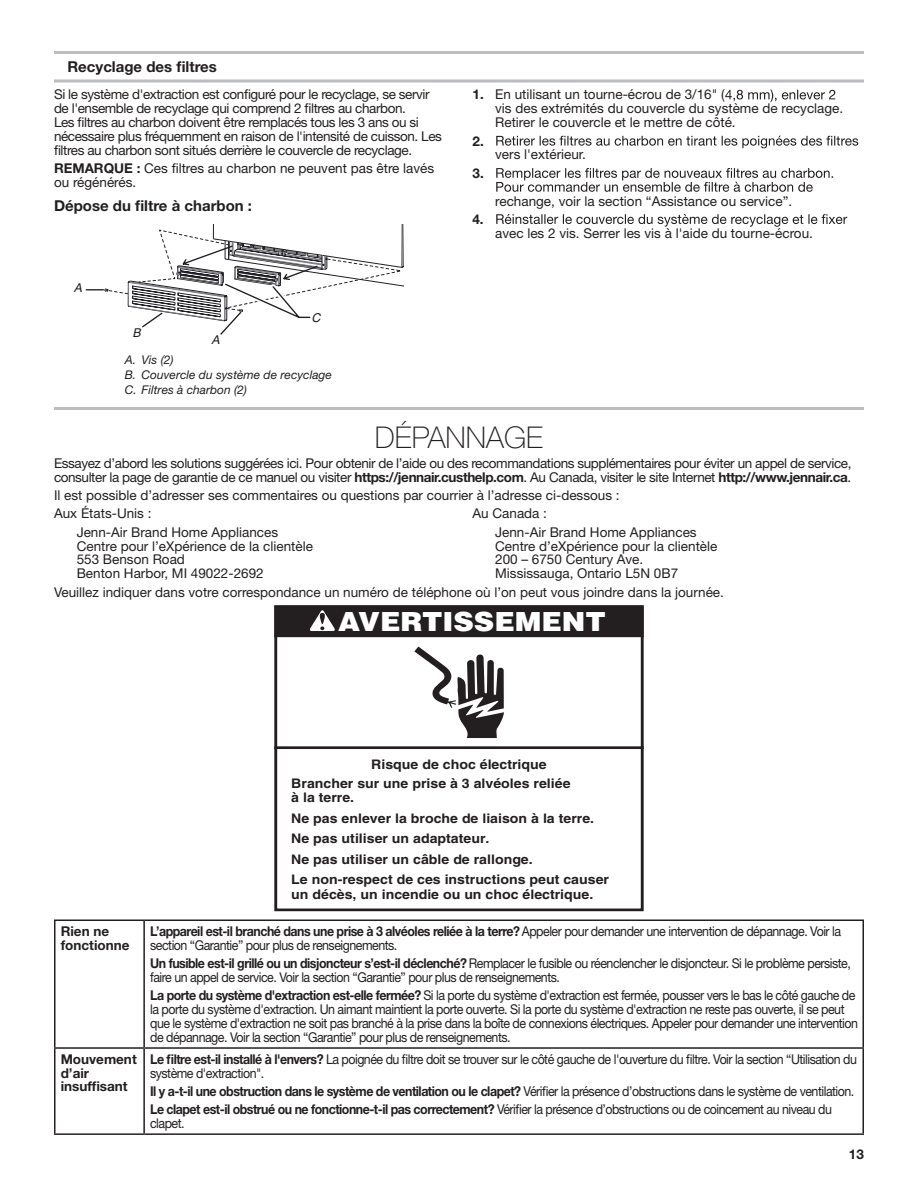
<style>
.page{position:relative;width:918px;height:1188px;background:#fff}
.page>*{position:absolute;margin:0;border:0;box-sizing:border-box;transform-origin:0 0}
.Heading_1{font:100 30px "Helvetica Neue LT Std";color:#231f20}
.t1{font:900 26.4px "Helvetica";color:#fff;scale:1.07 1}
.Heading_3_Plus{font:700 15px "Helvetica Neue LT Std";color:#231f20}
.Heading_3_Rules{font:700 15px "Helvetica Neue LT Std";color:#231f20}
.Body{font:13.5px/14px "Helvetica Neue LT Std";letter-spacing:-.03em;color:#231f20;scale:.92 1}
.Body-2{font:13.5px/14px "Helvetica Neue LT Std";letter-spacing:-.03em;color:#231f20}
.Body-3{font:13.5px/14px "Helvetica Neue LT Std";color:#231f20}
.Body_Indent{font:13.5px "Helvetica Neue LT Std";color:#231f20}
.Body-4{font:700 13.5px "Helvetica Neue LT Std";letter-spacing:-.04em;color:#231f20;scale:.92 1}
.Body_Bold{font:700 13.5px/14px "Helvetica Neue LT Std";color:#231f20}
.Body-5{font:700 13.5px "Helvetica Neue LT Std";letter-spacing:-.04em;color:#231f20}
.t2{font:700 13.5px "Helvetica Neue";color:#231f20}
.t3{font:700 13.2px/20.4px "Helvetica";color:#231f20;scale:1.07 1}
.t4{font:italic 12.15px "Helvetica";color:#211d1e}
.t5{font:italic 12px/15px "Helvetica Neue LT Std";color:#231f20}
.s1{font-weight:700}
.s2{font-weight:400}
</style>
<div class="page">
<hr style="left:54px;top:51px;width:810px;height:3px;background:#bcbdc0">
<hr style="left:54px;top:80px;width:810px;height:2px;background:#bcbdc0">
<svg style="left:725px;top:90px;width:110px;height:12px"></svg>
<svg style="left:496px;top:136px;width:362px;height:12px"></svg>
<svg style="left:496px;top:168px;width:337px;height:24px"></svg>
<svg style="left:496px;top:214px;width:351px;height:13px"></svg>
<hr style="left:54px;top:407px;width:810px;height:3px;background:#bcbdc0">
<svg style="left:86px;top:224px;width:318px;height:111px"></svg>
<hr style="left:54px;top:920px;width:90px;height:1px;background:#231f20">
<hr style="left:54px;top:921px;width:2px;height:126px;background:#231f20">
<hr style="left:144px;top:920px;width:720px;height:1px;background:#231f20">
<hr style="left:143px;top:921px;width:2px;height:126px;background:#231f20">
<hr style="left:862px;top:921px;width:2px;height:126px;background:#231f20">
<hr style="left:54px;top:1047px;width:90px;height:2px;background:#231f20">
<hr style="left:54px;top:1049px;width:2px;height:84px;background:#231f20">
<hr style="left:144px;top:1047px;width:720px;height:2px;background:#231f20">
<hr style="left:143px;top:1049px;width:2px;height:84px;background:#231f20">
<hr style="left:862px;top:1049px;width:2px;height:84px;background:#231f20">
<hr style="left:54px;top:1133px;width:90px;height:2px;background:#231f20">
<hr style="left:144px;top:1133px;width:720px;height:2px;background:#231f20">
<div style="left:274px;top:605px;width:370px;height:33px;background:#231f20"></div>
<div style="left:274px;top:605px;width:370px;height:306px;border:3px solid #231f20"></div>
<svg style="left:414px;top:647px;width:90px;height:91px"></svg>
<hr style="left:274px;top:746px;width:370px;height:3px;background:#231f20">
<svg style="left:309px;top:610px;width:26px;height:21px"></svg>
<h3 class="Heading_3_Rules" style="left:68px;top:57px;width:151px">Recyclage des filtres</h3>
<p class="Body-2" style="left:54px;top:87px;width:389px">Si le système d'extraction est configuré pour le recyclage, se servir de l'ensemble de recyclage qui comprend 2 filtres au charbon.<br>Les filtres au charbon doivent être remplacés tous les 3 ans ou si nécessaire plus fréquemment en raison de l'intensité de cuisson. Les filtres au charbon sont situés derrière le couvercle de recyclage.</p>
<p class="Body-3" style="left:54px;top:161px;width:382px"><span class="s1">REMARQUE :</span> Ces filtres au charbon ne peuvent pas être lavés ou régénérés.</p>
<h3 class="Heading_3_Plus" style="left:54px;top:196px;width:200px">Dépose du filtre à charbon :</h3>
<p class="t4" style="left:74px;top:280px;width:13px">A</p>
<p class="t4" style="left:312px;top:310px;width:13px">C</p>
<p class="t5" style="left:125px;top:352px;width:209px">A. Vis (2)<br>B. Couvercle du système de recyclage<br>C. Filtres à charbon (2)</p>
<p class="t4" style="left:133px;top:325px;width:13px">B</p>
<p class="t4" style="left:212px;top:332px;width:13px">A</p>
<p class="Body-3" style="left:495px;top:87px;width:350px;text-indent:-23px"><span class="s1">1.</span> En utilisant un tourne-écrou de 3/16" (<br>vis des extrémités du couvercle du système de r ecyclage.<br>Retirer le couvercle et le mettre de côté.</p>
<p class="Body-3" style="left:495px;top:147px;width:92px">vers l'extérieur.</p>
<p class="Body-5" style="left:472px;top:132px;width:13px">2.</p>
<p class="Body-5" style="left:472px;top:165px;width:13px">3.</p>
<p class="Body-5" style="left:472px;top:211px;width:13px">4.</p>
<p class="Body-3" style="left:495px;top:194px;width:299px">rechange, voir la section “Assistance ou service”.</p>
<p class="Body-3" style="left:495px;top:226px;width:319px">avec les 2 vis. Serrer les vis à l'aide du tourne-écrou.</p>
<h1 class="Heading_1" style="left:375px;top:420px;width:170px">DÉPANNAGE</h1>
<p class="Body-2" style="left:54px;top:456px;width:799px">Essayez d’abord les solutions suggérées ici. Pour obtenir de l’aide ou des recommandations supplémentaires pour éviter un appel de service, consulter la page de garantie de ce manuel ou visiter <span class="s1">https://jennair.custhelp.com</span>. Au Canada, visiter le site Internet <span class="s1">http://www.jennair.ca</span>.</p>
<p class="Body-3" style="left:54px;top:488px;width:567px">Il est possible d’adresser ses commentaires ou questions par courrier à l’adresse ci-dessous :</p>
<p class="Body-3" style="left:54px;top:506px;width:99px">Aux États-Unis :</p>
<p class="Body_Indent" style="left:77px;top:524px;width:203px">Jenn-Air Brand Home Appliances</p>
<p class="Body_Indent" style="left:77px;top:538px;width:238px">Centre pour l’eXpérience de la clientèle</p>
<p class="Body_Indent" style="left:77px;top:552px;width:110px">553 Benson Road</p>
<p class="Body_Indent" style="left:77px;top:565px;width:189px">Benton Harbor, MI 49022-2692</p>
<p class="Body-3" style="left:472px;top:506px;width:76px">Au Canada :</p>
<p class="Body_Indent" style="left:495px;top:524px;width:203px">Jenn-Air Brand Home Appliances</p>
<p class="Body_Indent" style="left:495px;top:538px;width:224px">Centre d’eXpérience pour la clientèle</p>
<p class="Body_Indent" style="left:495px;top:552px;width:150px">200 – 6750 Century Ave.</p>
<p class="Body_Indent" style="left:495px;top:565px;width:185px">Mississauga, Ontario L5N 0B7</p>
<p class="Body-3" style="left:54px;top:585px;width:671px">Veuillez indiquer dans votre correspondance un numéro de téléphone où l’on peut vous joindre dans la journée.</p>
<p class="t1" style="left:338px;top:604px;width:252px">AVERTISSEMENT</p>
<p class="t3" style="left:291px;top:754px;width:263px;line-height:19.2px;text-indent:80px">Risque de choc électrique<br>Brancher sur une prise à 3 alvéoles reliée</p>
<p class="t3" style="left:291px;top:787px;width:298px">à la terre.<br>Ne pas enlever la broche de liaison à la terre.<br>Ne pas utiliser un adaptateur.<br>Ne pas utiliser un câble de rallonge.<br>Le non-respect de ces instructions peut causer</p>
<p class="t3" style="left:291px;top:884px;width:284px">un décès, un incendie ou un choc électrique.</p>
<p class="Body_Bold" style="left:61px;top:924px;width:70px">Rien ne fonctionne</p>
<p class="Body" style="left:150px;top:924px;width:753px"><span class="s1">L’appareil est-il branché dans une prise à 3 alvéoles reliée à la terre?</span> Appeler pour demander une intervention de dépannage. Voir la section “Garantie” pour plus de renseignements.</p>
<p class="Body" style="left:150px;top:956px;width:763px"><span class="s1">Un fusible est-il grillé ou un disjoncteur s’est-il déclenché?</span> Remplacer le fusible ou réenclencher le disjoncteur. Si le problème persiste, faire un appel de service. Voir la section “Garantie” pour plus de renseignements.</p>
<p class="Body" style="left:150px;top:988px;width:771px"><span class="s1">La porte du système d'extraction est-elle fermée?</span> Si la porte du système d'extraction est fermée, pousser vers le bas le côté gauche de la porte du système d'extraction. Un aimant maintient la porte ouverte. Si la porte du système d'extraction ne reste pas ouverte, il se peut que le système d'extraction ne soit pas branché à la prise dans la boîte de connexions électriques. Appeler pour demander une intervention de dépannage. Voir la section “Garantie” pour plus de renseignements.</p>
<p class="Body_Bold" style="left:61px;top:1052px;width:78px">Mouvement d’air insuffisant</p>
<p class="Body" style="left:150px;top:1052px;width:770px"><span class="s1">Le filtre est-il installé à l'envers?</span> La poignée du filtre doit se trouver sur le côté gauche de l'ouverture du filtre. Voir la section “Utilisation du système d'extraction".</p>
<p class="Body-4" style="left:150px;top:1083px;width:767px">Il y a-t-il une obstruction dans le système de ventilation ou le clapet? <span class="s2">Vérifier la présence d’obstructions dans le système de ventilation.</span></p>
<p class="Body" style="left:150px;top:1102px;width:743px"><span class="s1">Le clapet est-il obstrué ou ne fonctionne-t-il pas correctement?</span> Vérifier la présence d’obstructions ou de coincement au niveau du clapet.</p>
<p class="t2" style="left:849px;top:1146px;width:17px">13</p>
</div>
